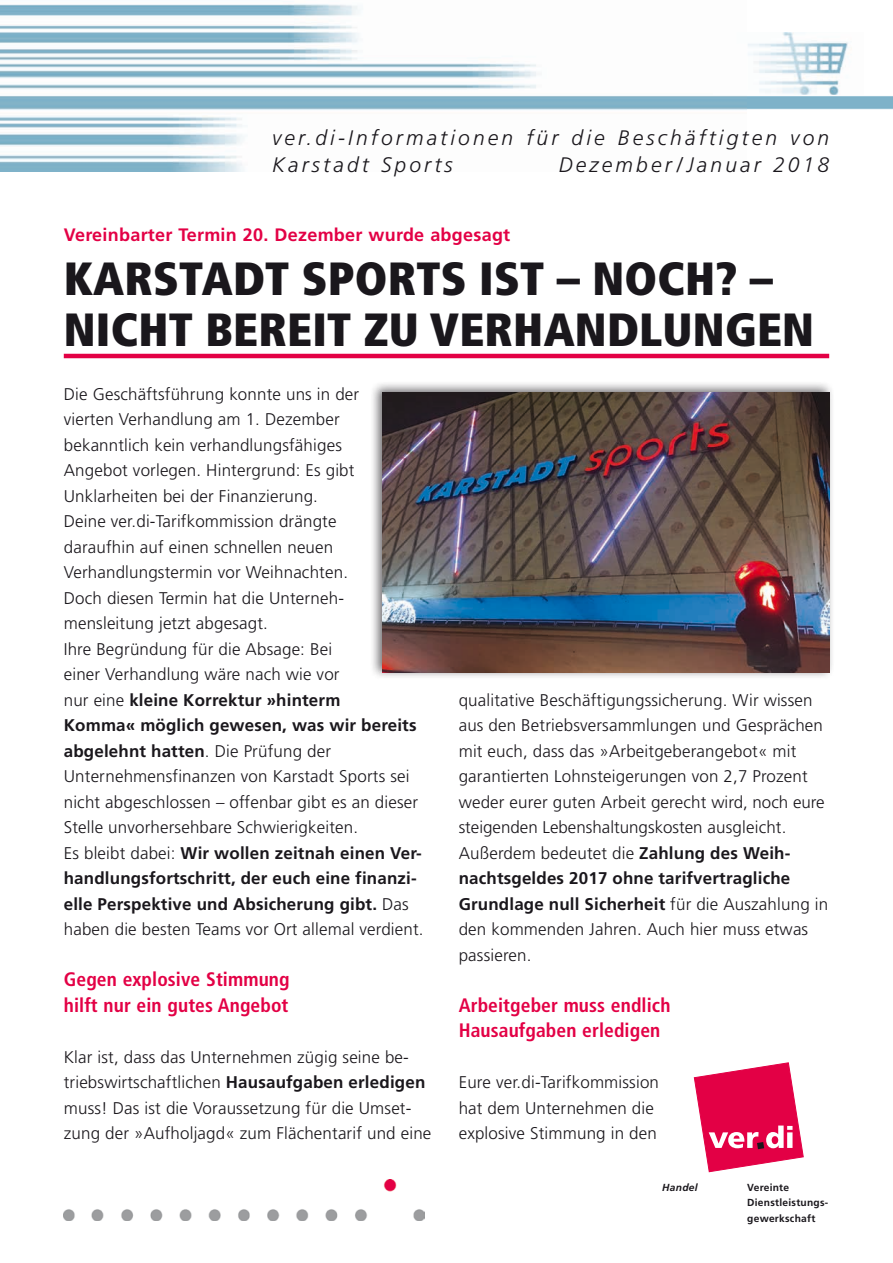
<style>
.page{position:relative;width:893px;height:1263px;background:#fff}
.page>*{position:absolute;margin:0;border:0;box-sizing:border-box;transform-origin:0 0}
.t1{font:900 condensed 46.5px/51px "Frutiger";letter-spacing:.005em;color:#1a171c}
.t2{font:italic 300 21px/27px "Frutiger";letter-spacing:.15em;color:#1a171c}
.t3{font:700 condensed 19.5px/25.5px "Frutiger";letter-spacing:.005em;color:#e30045}
.t4{font:700 18px "Frutiger";letter-spacing:.015em;color:#e30045}
.t5{font:300 16.95px/25.5px "Frutiger";letter-spacing:.01em;color:#1a171c}
.t6{font:700 10.2px/15.5px "Frutiger";letter-spacing:.025em;color:#1a171c}
.t7{font:italic 700 10.2px "Frutiger";letter-spacing:.025em;color:#1a171c}
.s1{font-weight:700}
</style>
<div class="page">
<img style="left:737px;top:32px;width:115px;height:63px">
<img style="left:64px;top:1180px;width:361px;height:40px">
<svg style="left:694px;top:1062px;width:109px;height:110px"></svg>
<div style="left:370px;top:381px;width:464px;height:299px;background:#1a171c;opacity:.6"></div>
<img style="left:383px;top:392px;width:446px;height:281px">
<hr style="left:64px;top:354px;width:765px;height:4px;background:#e30045">
<p class="t2" style="left:272px;top:125px;width:559px">ver.di-Informationen für die Beschäftigten von<br>Karstadt Sports</p>
<p class="t2" style="left:559px;top:152px;width:272px">Dezember/Januar 2018</p>
<p class="t4" style="left:64px;top:224px;width:448px">Vereinbarter Termin 20. Dezember wurde abgesagt</p>
<h1 class="t1" style="left:64px;top:253px;width:752px">KARSTADT SPORTS IST – NOCH? –<br>NICHT BEREIT ZU VERHANDLUNGEN</h1>
<p class="t5" style="left:64px;top:381px;width:361px">Die Geschäftsführung konnte uns in der<br>vierten Verhandlung am 1. Dezember bekanntlich kein verhandlungsfähiges<br>Angebot vorlegen. Hintergrund: Es gibt Unklarheiten bei der Finanzierung.<br>Deine ver.di-Tarifkommission drängte<br>daraufhin auf einen schnellen neuen Verhandlungstermin vor Weihnachten.<br>Doch diesen Termin hat die Unterneh&shy;mensleitung jetzt abgesagt.<br>Ihre Begründung für die Absage: Bei<br>einer Verhandlung wäre nach wie vor<br>nur eine <span class="s1">kleine Korrektur »hinterm<br>Komma« möglich gewesen, was wir bereits abgelehnt hatten</span>. Die Prüfung der Unternehmensfinanzen von Karstadt Sports sei nicht abgeschlossen – offenbar gibt es an dieser Stelle unvorhersehbare Schwierigkeiten.<br>Es bleibt dabei: <span class="s1">Wir wollen zeitnah einen Ver&shy;handlungsfortschritt, der euch eine finanzi&shy;elle Perspektive und Absicherung gibt.</span> Das haben die besten Teams vor Ort allemal verdient.</p>
<p class="t3" style="left:64px;top:967px;width:227px">Gegen explosive Stimmung hilft nur ein gutes Angebot</p>
<p class="t5" style="left:64px;top:1044px;width:369px">Klar ist, dass das Unternehmen zügig seine be&shy;triebswirtschaftlichen <span class="s1">Hausaufgaben erledigen </span>muss! Das ist die Voraussetzung für die Umset&shy;zung der »Aufholjagd« zum Flächentarif und eine</p>
<p class="t5" style="left:459px;top:687px;width:371px">qualitative Beschäftigungssicherung. Wir wissen aus den Betriebsversammlungen und Gesprächen mit euch, dass das »Arbeitgeberangebot« mit garantierten Lohnsteigerungen von 2,7 Prozent weder eurer guten Arbeit gerecht wird, noch eure steigenden Lebenshaltungskosten ausgleicht.<br>Außerdem bedeutet die <span class="s1">Zahlung des Weih&shy;nachtsgeldes 2017 ohne tarifvertragliche Grundlage null Sicherheit</span> für die Auszahlung in den kommenden Jahren. Auch hier muss etwas passieren.</p>
<p class="t3" style="left:459px;top:992px;width:213px">Arbeitgeber muss endlich<br>Hausaufgaben erledigen</p>
<p class="t5" style="left:459px;top:1070px;width:202px">Eure ver.di-Tarifkommission hat dem Unternehmen die explosive Stimmung in den</p>
<p class="t7" style="left:662px;top:1181px;width:37px">Handel</p>
<p class="t6" style="left:747px;top:1179px;width:83px">Vereinte<br>Dienstleistungs&shy;gewerkschaft</p>
</div>
